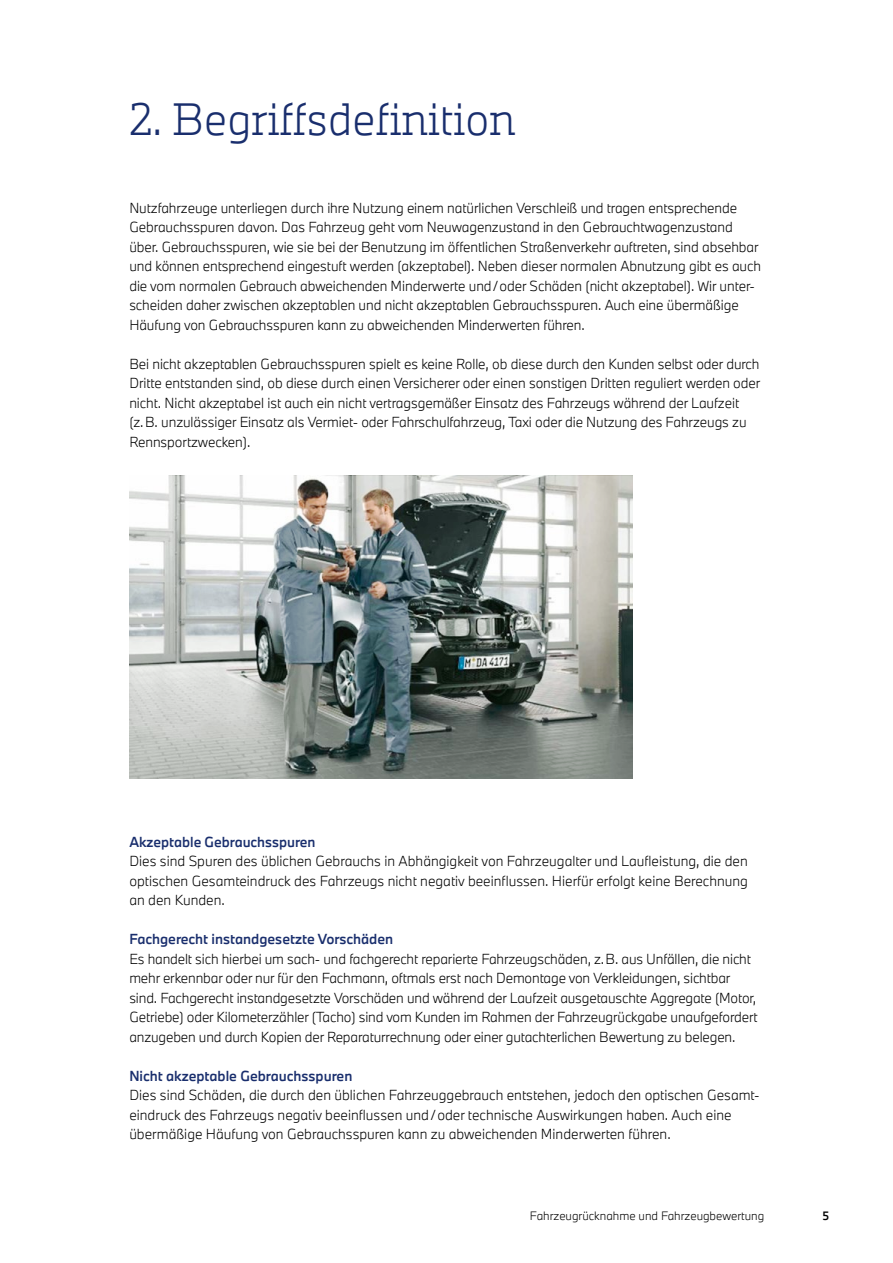
<style>
.page{position:relative;width:893px;height:1263px;background:#fff}
.page>*{position:absolute;margin:0;border:0;box-sizing:border-box;transform-origin:0 0}
.t1{font:300 42px "Alphabet Slab Pro";letter-spacing:-.01em;color:#192e6d}
.t2{font:300 13.5px/19.5px "Alphabet Sans Pro";letter-spacing:-.005em;color:#000}
.t3{font:500 13.5px "Alphabet Sans Pro";color:#192e6d}
.t4{font:300 11.25px "Alphabet Sans Pro";color:#000}
.t5{font:500 11.25px "Alphabet Sans Pro";color:#000}
</style>
<div class="page">
<svg style="left:129px;top:476px;width:503px;height:302px;background:#989f9c"></svg>
<h1 class="t1" style="left:129px;top:90px;width:388px">2. Begriffsdefinition</h1>
<p class="t2" style="left:129px;top:198px;width:633px">Nutzfahrzeuge unterliegen durch ihre Nutzung einem natürlichen Verschleiß und tragen entsprechende Gebrauchsspuren davon. Das Fahrzeug geht vom Neuwagenzustand in den Gebrauchtwagenzustand über. Gebrauchsspuren, wie sie bei der Benutzung im öffentlichen Straßenverkehr auftreten, sind absehbar und können entsprechend eingestuft werden (akzeptabel). Neben dieser normalen Abnutzung gibt es auch die vom normalen Gebrauch abweichenden Minderwerte und/oder Schäden (nicht akzeptabel). Wir unter&shy;scheiden daher zwischen akzeptablen und nicht akzeptablen Gebrauchsspuren. Auch eine übermäßige Häufung von Gebrauchsspuren kann zu abweichenden Minderwerten führen.</p>
<p class="t2" style="left:129px;top:354px;width:632px">Bei nicht akzeptablen Gebrauchsspuren spielt es keine Rolle, ob diese durch den Kunden selbst oder durch Dritte entstanden sind, ob diese durch einen Versicherer oder einen sonstigen Dritten reguliert werden oder nicht. Nicht akzeptabel ist auch ein nicht vertragsgemäßer Einsatz des Fahrzeugs während der Laufzeit (z.B. unzulässiger Einsatz als Vermiet- oder Fahrschulfahrzeug, Taxi oder die Nutzung des Fahrzeugs zu Rennsportzwecken).</p>
<p class="t3" style="left:129px;top:832px;width:188px">Akzeptable Gebrauchsspuren</p>
<p class="t2" style="left:129px;top:851px;width:620px;text-align:justify">Dies sind Spuren des üblichen Gebrauchs in Abhängigkeit von Fahrzeugalter und Laufleistung, die den optischen Gesamteindruck des Fahrzeugs nicht negativ beeinflussen. Hierfür erfolgt keine Berechnung an den Kunden.</p>
<p class="t3" style="left:129px;top:930px;width:265px">Fachgerecht instandgesetzte Vorschäden</p>
<p class="t2" style="left:129px;top:948px;width:630px">Es handelt sich hierbei um sach- und fachgerecht reparierte Fahrzeugschäden, z.B. aus Unfällen, die nicht mehr erkennbar oder nur für den Fachmann, oftmals erst nach Demontage von Verkleidungen, sichtbar sind. Fachgerecht instandgesetzte Vorschäden und während der Laufzeit ausgetauschte Aggregate (Motor, Getriebe) oder Kilometerzähler (Tacho) sind vom Kunden im Rahmen der Fahrzeugrückgabe unaufgefordert anzugeben und durch Kopien der Reparaturrechnung oder einer gutachterlichen Bewertung zu belegen.</p>
<p class="t3" style="left:129px;top:1066px;width:225px">Nicht akzeptable Gebrauchsspuren</p>
<p class="t2" style="left:129px;top:1085px;width:632px">Dies sind Schäden, die durch den üblichen Fahrzeuggebrauch entstehen, jedoch den optischen Gesamt&shy;eindruck des Fahrzeugs negativ beeinflussen und/oder technische Auswirkungen haben. Auch eine übermäßige Häufung von Gebrauchsspuren kann zu abweichenden Minderwerten führen.</p>
<p class="t4" style="left:530px;top:1208px;width:236px">Fahrzeugrücknahme und Fahrzeugbewertung</p>
<p class="t5" style="left:822px;top:1208px;width:8px">5</p>
</div>
